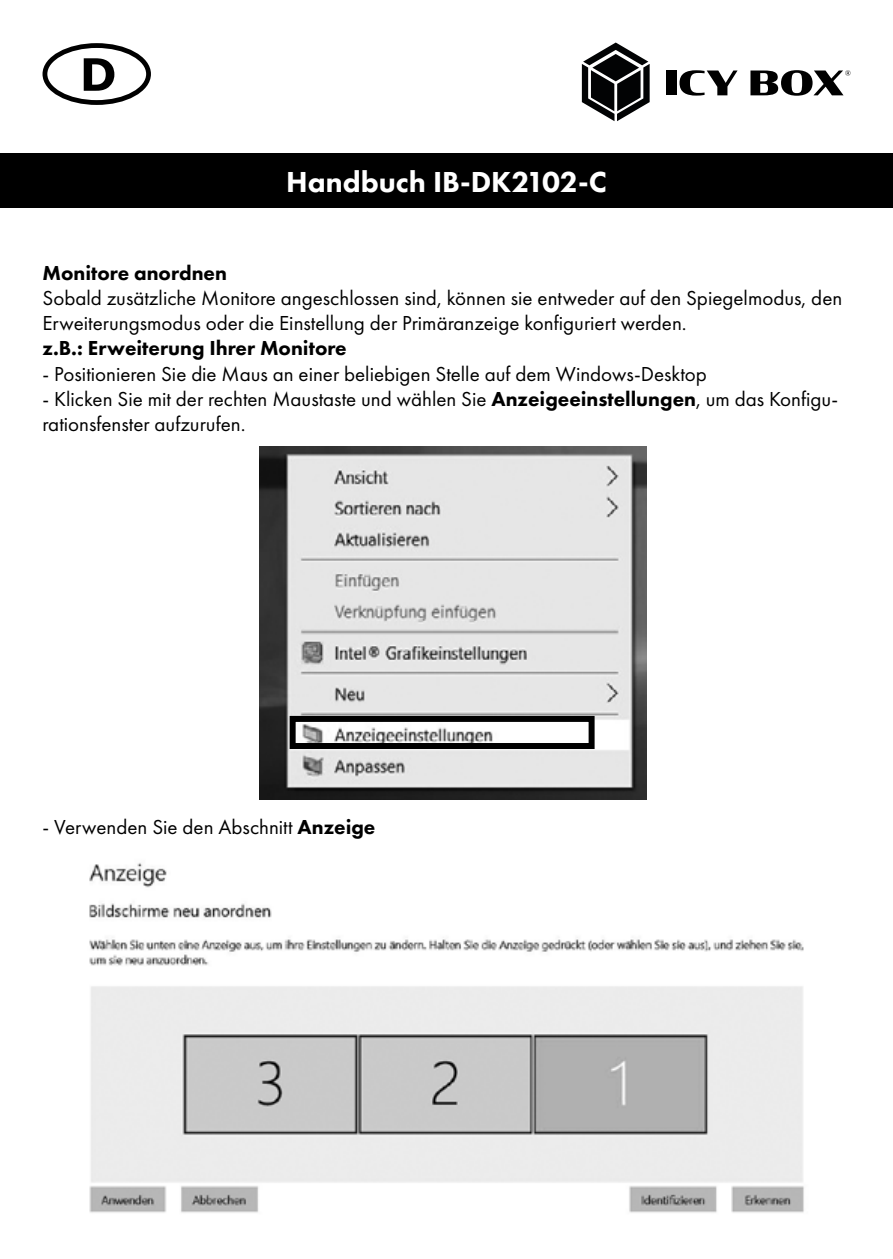
<style>
.page{position:relative;width:893px;height:1259px;background:#fff}
.page>*{position:absolute;margin:0;border:0;box-sizing:border-box;transform-origin:0 0}
.t1{font:800 30px "Futura PT";color:#fff}
.t2{font:21px/25.2px "Futura PT";color:#000}
.t3{font:800 21px "Futura PT";color:#000}
.s1{font-weight:800}
</style>
<div class="page">
<div style="left:43px;top:43px;width:108px;height:62px;border:5px solid #000;border-radius:50%"></div>
<svg style="left:84px;top:58px;width:30px;height:33px"></svg>
<div style="left:0;top:153px;width:893px;height:55px;background:#000"></div>
<div style="left:666px;top:70px;width:10px;height:25px;background:#000"></div>
<svg style="left:679px;top:70px;width:59px;height:26px"></svg>
<svg style="left:750px;top:70px;width:100px;height:26px"></svg>
<svg style="left:582px;top:43px;width:68px;height:78px"></svg>
<img style="left:259px;top:446px;width:387px;height:353px">
<img style="left:89px;top:863px;width:715px;height:350px">
<div style="left:290px;top:716px;width:305px;height:33px;border:6px solid #000"></div>
<h1 class="t1" style="left:286px;top:164px;width:322px">Handbuch IB-DK2102-C</h1>
<p class="t3" style="left:43px;top:260px;width:186px">Monitore anordnen</p>
<p class="t2" style="left:43px;top:285px;width:801px">Sobald zusätzliche Monitore angeschlossen sind, können sie entweder auf den Spiegelmodus, den<br>Erweiterungsmodus oder die Einstellung der Primäranzeige konfiguriert werden.</p>
<p class="t3" style="left:43px;top:335px;width:306px">z.B.: Erweiterung Ihrer Monitore</p>
<p class="t2" style="left:43px;top:361px;width:666px">- Positionieren Sie die Maus an einer beliebigen Stelle auf dem Windows-Desktop</p>
<p class="t2" style="left:43px;top:386px;width:797px">- Klicken Sie mit der rechten Maustaste und wählen Sie <span class="s1">Anzeigeeinstellungen</span>, um das Konfigu&shy;rationsfenster aufzurufen.</p>
<p class="t2" style="left:43px;top:814px;width:334px">- Verwenden Sie den Abschnitt <span class="s1">Anzeige</span></p>
</div>
